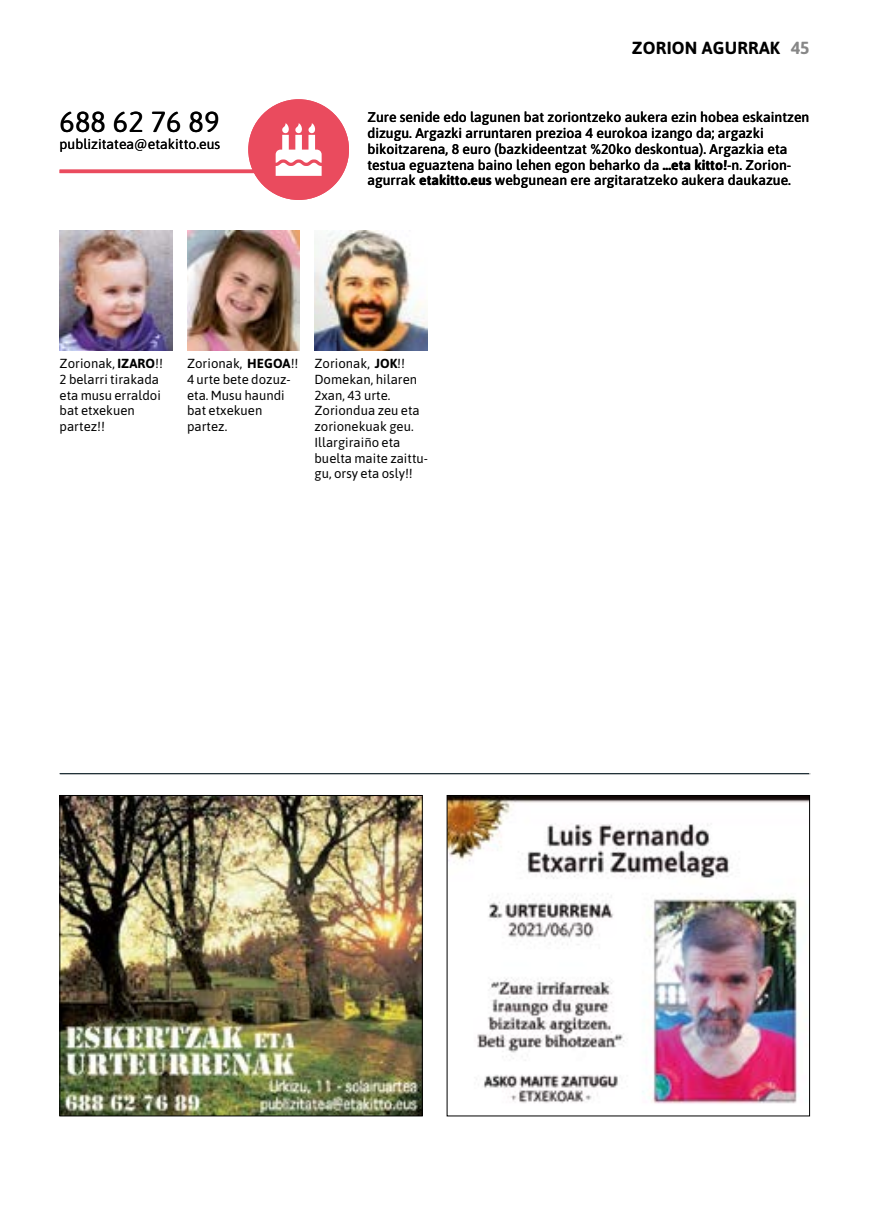
<style>
.page{position:relative;width:869px;height:1216px;background:#fff}
.page>*{position:absolute;margin:0;border:0;box-sizing:border-box;transform-origin:0 0}
.t1{font:28.88px "Asap";color:#000}
.t2{font:700 17.5px "Asap";letter-spacing:.01em;color:#000}
.t3{font:500 14px/15.8px "Asap";color:#000}
.t4{font:14px "Asap";color:#000}
.t5{font:13.12px/15.8px "Asap";color:#000}
.s1{color:#878787}
.s2{font-weight:700}
</style>
<div class="page">
<hr style="left:60px;top:773px;width:749px;height:1px;background:#9d9d9c">
<img style="left:61px;top:797px;width:359px;height:317px">
<div style="left:59px;top:795px;width:363px;height:321px;border:1px solid #000"></div>
<img style="left:448px;top:797px;width:359px;height:307px">
<div style="left:446px;top:795px;width:363px;height:321px;border:1px solid #000"></div>
<hr style="left:60px;top:773px;width:748px;height:1px;background:#04171f">
<img style="left:60px;top:230px;width:112px;height:121px">
<img style="left:187px;top:230px;width:112px;height:121px">
<hr style="left:60px;top:170px;width:208px;height:3px;background:#ea4b5e">
<div style="left:248px;top:99px;width:101px;height:101px;background:#ea4b5e;border-radius:50%"></div>
<svg style="left:275px;top:123px;width:46px;height:53px"></svg>
<img style="left:314px;top:230px;width:113px;height:121px">
<h1 class="t1" style="left:60px;top:102px;width:161px">688 62 76 89</h1>
<p class="t4" style="left:60px;top:135px;width:162px">publizitatea@etakitto.eus</p>
<p class="t2" style="left:631px;top:36px;width:179px">ZORION AGURRAK <span class="s1">45</span></p>
<p class="t3" style="left:367px;top:109px;width:443px">Zure senide edo lagunen bat zoriontzeko aukera ezin hobea eskaintzen dizugu. Argazki arruntaren prezioa 4 eurokoa izango da; argazki bikoitzarena, 8 euro (bazkideentzat %20ko deskontua). Argazkia eta testua eguaztena baino lehen egon beharko da <span class="s2">...eta kitto!</span>-n. Zorion&shy;agurrak <span class="s2">etakitto.eus</span> webgunean ere argitaratzeko aukera daukazue.</p>
<p class="t5" style="left:60px;top:355px;width:105px">Zorionak, <span class="s2">IZARO</span>!!<br>2 belarri tirakada eta musu erraldoi bat etxekuen partez!!</p>
<p class="t5" style="left:187px;top:355px;width:113px">Zorionak, <span class="s2">HEGOA</span>!!<br>4 urte bete dozuz&shy;eta. Musu haundi bat etxekuen partez.</p>
<p class="t5" style="left:314px;top:355px;width:115px">Zorionak, <span class="s2">JOK</span>!!<br>Domekan, hilaren<br>2xan, 43 urte.<br>Zoriondua zeu eta zorionekuak geu.<br>Illargiraiño eta buelta maite zaittu&shy;gu, orsy eta osly!!</p>
</div>
